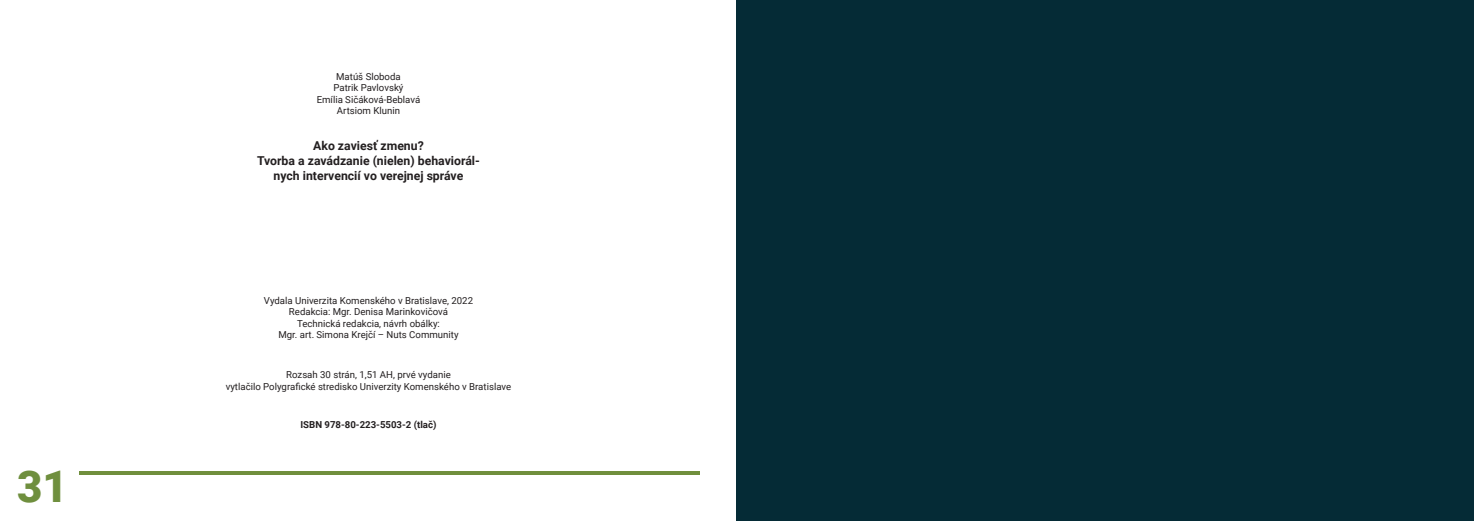
<style>
.page{position:relative;width:1474px;height:521px;background:#fff}
.page>*{position:absolute;margin:0;border:0;box-sizing:border-box;transform-origin:0 0}
.t1{font:900 43.75px "Roboto";color:#6f8f3e}
.t2{font:700 12.25px/14.7px "Roboto";color:#231f20;text-align:center}
.t3{font:9.62px "Roboto";color:#231f20}
.t4{font:700 9.62px "Roboto";color:#231f20}
</style>
<div class="page">
<div style="left:737px;top:0;width:736px;height:521px;background:#052b36"></div>
<hr style="left:79px;top:471px;width:620px;height:4px;background:#708f3d">
<p class="t1" style="left:17px;top:456px;width:52px">31</p>
<p class="t3" style="left:336px;top:69px;width:66px">Matúš Sloboda</p>
<p class="t3" style="left:333px;top:81px;width:71px">Patrik Pavlovský</p>
<p class="t3" style="left:317px;top:93px;width:105px">Emília Sičáková-Beblavá</p>
<p class="t3" style="left:337px;top:104px;width:65px">Artsiom Klunin</p>
<p class="t2" style="left:313px;top:138px;width:112px">Ako zaviesť zmenu?</p>
<p class="t2" style="left:257px;top:153px;width:224px">Tvorba a zavádzanie (nielen) behaviorál&shy;nych intervencií vo verejnej správe</p>
<p class="t3" style="left:264px;top:294px;width:211px">Vydala Univerzita Komenského v Bratislave, 2022</p>
<p class="t3" style="left:289px;top:305px;width:160px">Redakcia: Mgr. Denisa Marinkovičová</p>
<p class="t3" style="left:297px;top:317px;width:144px">Technická redakcia, návrh obálky:</p>
<p class="t3" style="left:278px;top:328px;width:182px">Mgr. art. Simona Krejčí – Nuts Community</p>
<p class="t3" style="left:286px;top:368px;width:166px">Rozsah 30 strán, 1,51 AH, prvé vydanie</p>
<p class="t3" style="left:226px;top:380px;width:287px">vytlačilo Polygrafické stredisko Univerzity Komenského v Bratislave</p>
<p class="t4" style="left:300px;top:418px;width:137px">ISBN 978-80-223-5503-2 (tlač)</p>
</div>
